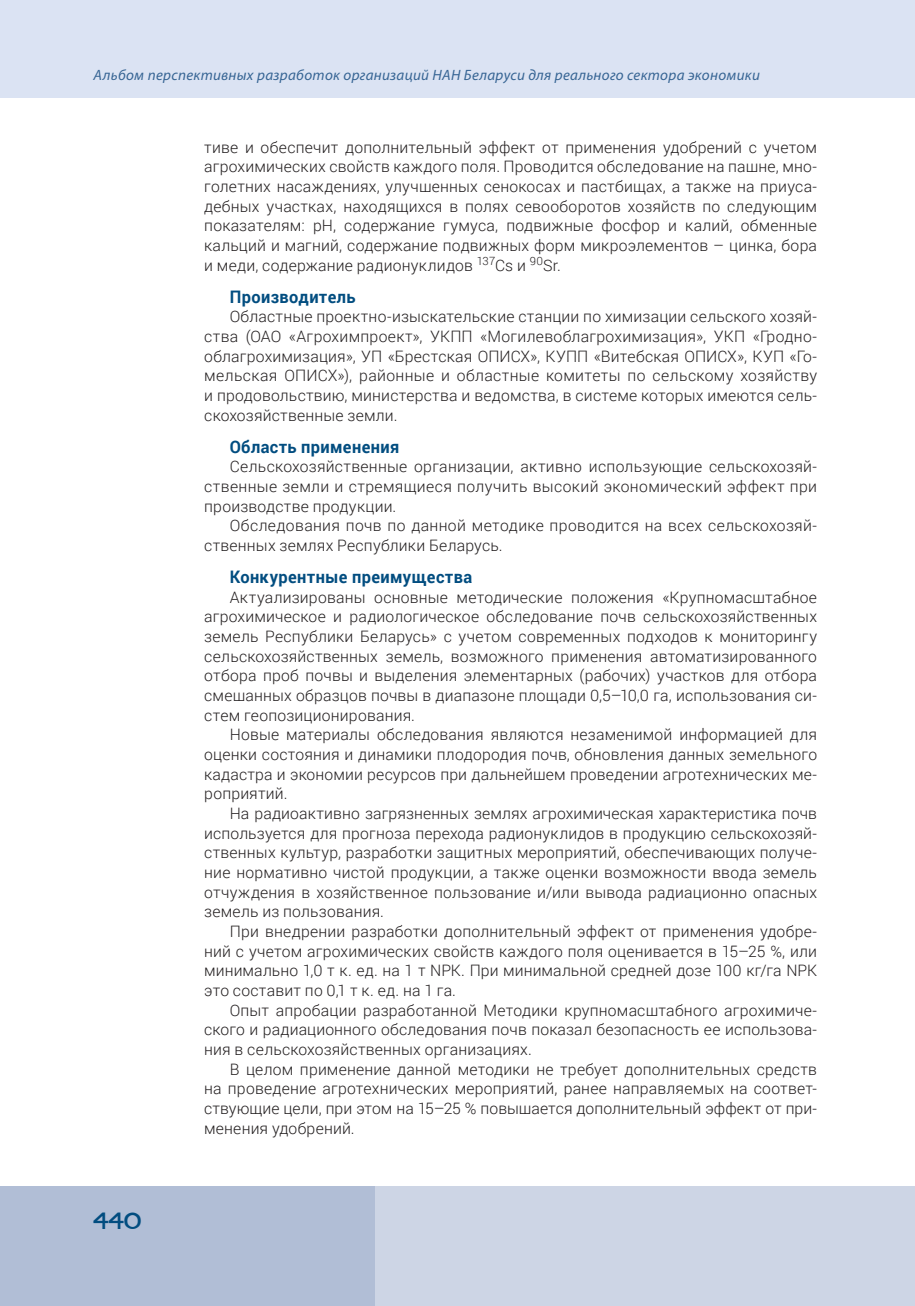
<style>
.page{position:relative;width:915px;height:1306px;background:#fff}
.page>*{position:absolute;margin:0;border:0;box-sizing:border-box;transform-origin:0 0}
.t1{font:27px "Ambassadore Type";color:#024d80}
.Загл_п_ж_11_5_Основ{font:700 17.25px "Roboto";letter-spacing:.025em;color:#024d80;scale:.95 1}
.t2{font:300 15.75px/19.6px "Roboto";letter-spacing:.015em;color:#231f20;text-align:justify}
.t3{font:italic 15px "Myriad Pro";letter-spacing:.02em;color:#376594}
</style>
<div class="page">
<div style="left:0;top:0;width:914px;height:98px;background:#dbe3f3"></div>
<hr style="left:914px;top:0;width:1px;height:98px;background:#dbe3f3">
<div style="left:0;top:1186px;width:914px;height:119px;background:#cdd5e5"></div>
<div style="left:0;top:1186px;width:374px;height:119px;background:#b1bed6"></div>
<p class="t3" style="left:94px;top:65px;width:667px">Альбом перспективных разработок организаций НАН Беларуси для реального сектора экономики</p>
<h1 class="t1" style="left:94px;top:1209px;width:49px">440</h1>
<p class="t2" style="left:204px;top:137px;width:614px">тиве и обеспечит дополнительный эффект от применения удобрений с учетом агрохимических свойств каждого поля. Проводится обследование на пашне, мно&shy;голетних насаждениях, улучшенных сенокосах и пастбищах, а также на приуса&shy;дебных участках, находящихся в полях севооборотов хозяйств по следующим показателям: рН, содержание гумуса, подвижные фосфор и калий, обменные кальций и магний, содержание подвижных форм микроэлементов – цинка, бора и меди, содержание радионуклидов <sup>137</sup>Cs и <sup>90</sup>Sr.</p>
<p class="Загл_п_ж_11_5_Основ" style="left:230px;top:284px;width:134px">Производитель</p>
<p class="t2" style="left:204px;top:306px;width:614px;text-indent:26px">Областные проектно-изыскательские станции по химизации сельского хозяй&shy;ства (ОАО «Агрохимпроект», УКПП «Могилевоблагрохимизация», УКП «Гродно&shy;облагрохимизация», УП «Брестская ОПИСХ», КУПП «Витебская ОПИСХ», КУП «Го&shy;мельская ОПИСХ»), районные и областные комитеты по сельскому хозяйству и продовольствию, министерства и ведомства, в системе которых имеются сель&shy;скохозяйственные земли.</p>
<p class="Загл_п_ж_11_5_Основ" style="left:230px;top:434px;width:180px">Область применения</p>
<p class="t2" style="left:204px;top:456px;width:614px;text-indent:26px">Сельскохозяйственные организации, активно использующие сельскохозяй&shy;ственные земли и стремящиеся получить высокий экономический эффект при производстве продукции.</p>
<p class="t2" style="left:204px;top:515px;width:614px;text-indent:26px">Обследования почв по данной методике проводится на всех сельскохозяй&shy;ственных землях Республики Беларусь.</p>
<p class="Загл_п_ж_11_5_Основ" style="left:230px;top:565px;width:257px">Конкурентные преимущества</p>
<p class="t2" style="left:204px;top:587px;width:614px;text-indent:26px">Актуализированы основные методические положения «Крупномасштабное агрохимическое и радиологическое обследование почв сельскохозяйственных земель Республики Беларусь» с учетом современных подходов к мониторингу сельскохозяйственных земель, возможного применения автоматизированного отбора проб почвы и выделения элементарных (рабочих) участков для отбора смешанных образцов почвы в диапазоне площади 0,5–10,0 га, использования си&shy;стем геопозиционирования.</p>
<p class="t2" style="left:204px;top:724px;width:614px;text-indent:26px">Новые материалы обследования являются незаменимой информацией для оценки состояния и динамики плодородия почв, обновления данных земельного кадастра и экономии ресурсов при дальнейшем проведении агротехнических ме&shy;роприятий.</p>
<p class="t2" style="left:204px;top:803px;width:614px;text-indent:26px">На радиоактивно загрязненных землях агрохимическая характеристика почв используется для прогноза перехода радионуклидов в продукцию сельскохозяй&shy;ственных культур, разработки защитных мероприятий, обеспечивающих получе&shy;ние нормативно чистой продукции, а также оценки возможности ввода земель отчуждения в хозяйственное пользование и/или вывода радиационно опасных земель из пользования.</p>
<p class="t2" style="left:204px;top:921px;width:614px;text-indent:26px">При внедрении разработки дополнительный эффект от применения удобре&shy;ний с учетом агрохимических свойств каждого поля оценивается в 15–25 %, или минимально 1,0 т к. ед. на 1 т NPK. При минимальной средней дозе 100 кг/га NPK это составит по 0,1 т к. ед. на 1 га.</p>
<p class="t2" style="left:204px;top:999px;width:614px;text-indent:26px">Опыт апробации разработанной Методики крупномасштабного агрохимиче&shy;ского и радиационного обследования почв показал безопасность ее использова&shy;ния в сельскохозяйственных организациях.</p>
<p class="t2" style="left:204px;top:1058px;width:614px;text-indent:26px">В целом применение данной методики не требует дополнительных средств на проведение агротехнических мероприятий, ранее направляемых на соответ&shy;ствующие цели, при этом на 15–25 % повышается дополнительный эффект от при&shy;менения удобрений.</p>
</div>
